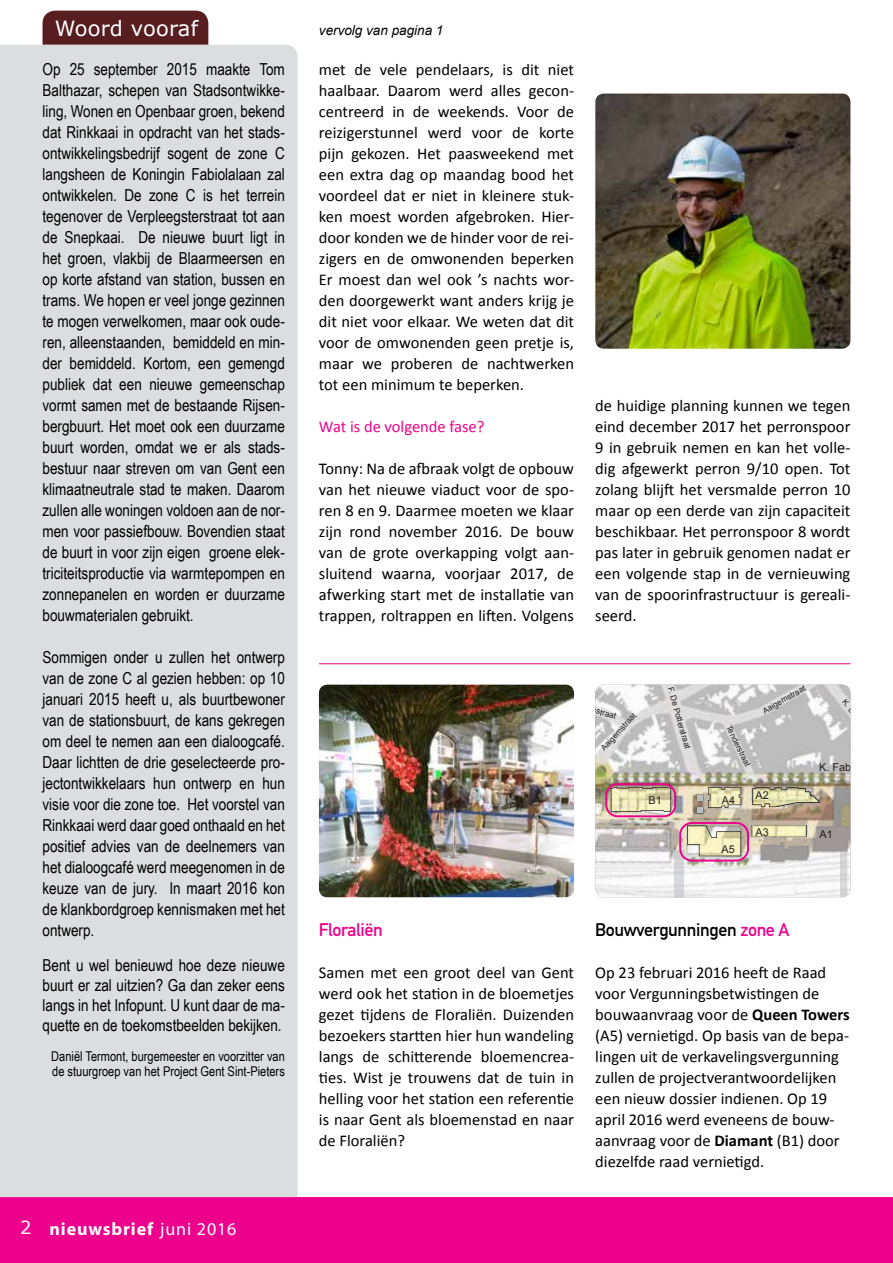
<style>
.page{position:relative;width:893px;height:1263px;background:#fff}
.page>*{position:absolute;margin:0;border:0;box-sizing:border-box;transform-origin:0 0}
.t1{font:21px "Verdana";letter-spacing:.01em;color:#fff}
.t2{font:18px "DIN Mittelschrift Std";letter-spacing:-.02em;color:#000}
.t3{font:700 18px "Myriad Pro";letter-spacing:.05em;color:#fff}
.t4{font:18px "DIN Mittelschrift Std";letter-spacing:-.02em;color:#ec008c}
.t5{font:16.5px/21px "Calibri";color:#000;text-align:justify}
.t6{font:16.5px/21px "Arial Narrow";color:#000;text-align:justify}
.t7{font:16.5px "Calibri";color:#ec008b}
.t8{font:13.5px/15.5px "Arial Narrow";color:#000}
.t9{font:italic 13.5px "Arial";color:#000}
.t10{font:10.8px "Arial";color:#231f20}
.t11{font:8.1px "Arial";color:#231f20}
.s1{font-family:"Verdana";font-weight:400}
.s2{font-weight:400}
.s3{font-weight:700}
.s4{color:#ec008c}
</style>
<div class="page">
<div style="left:0;top:1197px;width:893px;height:66px;background:#ec008c"></div>
<div style="left:0;top:45px;width:298px;height:1152px;background:#dcddde"></div>
<div style="left:43px;top:11px;width:165px;height:34px;background:#581e1f"></div>
<hr style="left:319px;top:663px;width:531px;height:1px;background:#ec008c">
<img style="left:595px;top:685px;width:255px;height:212px">
<img style="left:813px;top:788px;width:37px;height:63px">
<img style="left:761px;top:845px;width:47px;height:16px">
<svg style="left:611px;top:787px;width:60px;height:25px"></svg>
<svg style="left:687px;top:825px;width:54px;height:31px;background:#dbd6b4"></svg>
<svg style="left:752px;top:787px;width:68px;height:20px"></svg>
<svg style="left:752px;top:825px;width:55px;height:12px"></svg>
<img style="left:674px;top:851px;width:10px;height:46px">
<img style="left:841px;top:851px;width:6px;height:46px">
<svg style="left:697px;top:787px;width:44px;height:27px"></svg>
<div style="left:605px;top:783px;width:71px;height:34px;border:2px solid #ec008c;border-radius:11px"></div>
<div style="left:679px;top:822px;width:70px;height:39px;border:2px solid #ec008c;border-radius:12px"></div>
<img style="left:319px;top:685px;width:255px;height:212px">
<img style="left:595px;top:94px;width:255px;height:255px">
<p class="t1" style="left:55px;top:14px;width:145px">Woord vooraf</p>
<p class="t6" style="left:43px;top:58px;width:244px">Op 25 september 2015 maakte Tom Balthazar, schepen van Stadsontwikke&shy;ling, Wonen en Openbaar groen, bekend dat Rinkkaai in opdracht van het stads&shy;ontwikkelingsbedrijf sogent de zone C langsheen de Koningin Fabiolalaan zal ontwikkelen. De zone C is het terrein tegenover de Verpleegsterstraat tot aan de Snepkaai. De nieuwe buurt ligt in het groen, vlakbij de Blaarmeersen en op korte afstand van station, bussen en trams. We hopen er veel jonge gezinnen te mogen verwelkomen, maar ook oude&shy;ren, alleenstaanden, bemiddeld en min&shy;der bemiddeld. Kortom, een gemengd publiek dat een nieuwe gemeenschap vormt samen met de bestaande Rijsen&shy;bergbuurt. Het moet ook een duurzame buurt worden, omdat we er als stads&shy;bestuur naar streven om van Gent een klimaatneutrale stad te maken. Daarom zullen alle woningen voldoen aan de nor&shy;men voor passiefbouw. Bovendien staat de buurt in voor zijn eigen groene elek&shy;triciteitsproductie via warmtepompen en zonnepanelen en worden er duurzame bouwmaterialen gebruikt.</p>
<p class="t6" style="left:43px;top:646px;width:244px">Sommigen onder u zullen het ontwerp van de zone C al gezien hebben: op 10 januari 2015 heeft u, als buurtbewoner van de stationsbuurt, de kans gekregen om deel te nemen aan een dialoogcafé.<br>Daar lichtten de drie geselecteerde pro&shy;jectontwikkelaars hun ontwerp en hun visie voor die zone toe. Het voorstel van Rinkkaai werd daar goed onthaald en het positief advies van de deelnemers van het dialoogcafé werd meegenomen in de keuze van de jury. In maart 2016 kon de klankbordgroep kennismaken met het ontwerp.</p>
<p class="t6" style="left:43px;top:955px;width:244px;line-height:19.8px">Bent u wel benieuwd hoe deze nieuwe buurt er zal uitzien? Ga dan zeker eens langs in het Infopunt. U kunt daar de ma&shy;quette en de toekomstbeelden bekijken.</p>
<p class="t8" style="left:51px;top:1048px;width:235px">Daniël Termont, burgemeester en voorzitter van de stuurgroep van het Project Gent Sint-Pieters</p>
<p class="t3" style="left:20px;top:1217px;width:218px"><span class="s1">2</span> nieuwsbrief <span class="s2">juni 2016</span></p>
<p class="t9" style="left:319px;top:22px;width:126px">vervolg van pagina 1</p>
<p class="t5" style="left:319px;top:59px;width:257px">met de vele pendelaars, is dit niet haalbaar. Daarom werd alles gecon&shy;centreerd in de weekends. Voor de reizigerstunnel werd voor de korte pijn gekozen. Het paasweekend met een extra dag op maandag bood het voordeel dat er niet in kleinere stuk&shy;ken moest worden afgebroken. Hier&shy;door konden we de hinder voor de rei&shy;zigers en de omwonenden beperken Er moest dan wel ook ’s nachts wor&shy;den doorgewerkt want anders krijg je dit niet voor elkaar. We weten dat dit voor de omwonenden geen pretje is, maar we proberen de nachtwerken tot een minimum te beperken.</p>
<p class="t7" style="left:319px;top:416px;width:167px">Wat is de volgende fase?</p>
<p class="t5" style="left:319px;top:458px;width:257px">Tonny: Na de afbraak volgt de opbouw van het nieuwe viaduct voor de spo&shy;ren 8 en 9. Daarmee moeten we klaar zijn rond november 2016. De bouw van de grote overkapping volgt aan&shy;sluitend waarna, voorjaar 2017, de afwerking start met de installatie van trappen, roltrappen en liften. Volgens</p>
<p class="t5" style="left:595px;top:395px;width:257px">de huidige planning kunnen we tegen eind december 2017 het perronspoor 9 in gebruik nemen en kan het volle&shy;dig afgewerkt perron 9/10 open. Tot zolang blijft het versmalde perron 10 maar op een derde van zijn capaciteit beschikbaar. Het perronspoor 8 wordt pas later in gebruik genomen nadat er een volgende stap in de vernieuwing van de spoorinfrastructuur is gereali&shy;seerd.</p>
<p class="t11" style="left:570px;top:697px;width:51px;rotate:16deg">Duifhuisstraat</p>
<p class="t11" style="left:599px;top:746px;width:49px;rotate:-48deg">Aaigemstraat</p>
<p class="t11" style="left:676px;top:686px;width:65px;rotate:74deg">F. De Potterstraat</p>
<p class="t11" style="left:733px;top:723px;width:47px;rotate:64deg">Tenderstraat</p>
<p class="t11" style="left:761px;top:707px;width:49px;rotate:-30deg">Aaigemstraat</p>
<p class="t10" style="left:648px;top:793px;width:15px">B1</p>
<p class="t10" style="left:722px;top:793px;width:15px">A4</p>
<p class="t10" style="left:721px;top:842px;width:15px">A5</p>
<p class="t10" style="left:756px;top:788px;width:15px">A2</p>
<p class="t10" style="left:756px;top:825px;width:15px">A3</p>
<p class="t10" style="left:819px;top:827px;width:15px">A1</p>
<p class="t4" style="left:319px;top:919px;width:65px">Floraliën</p>
<p class="t5" style="left:319px;top:962px;width:257px">Samen met een groot deel van Gent werd ook het station in de bloemetjes gezet tijdens de Floraliën. Duizenden bezoekers startten hier hun wandeling langs de schitterende bloemencrea&shy;ties. Wist je trouwens dat de tuin in helling voor het station een referentie is naar Gent als bloemenstad en naar de Floraliën?</p>
<p class="t5" style="left:595px;top:962px;width:256px;text-align:left">Op 23 februari 2016 heeft de Raad voor Vergunningsbetwistingen de bouwaanvraag voor de <span class="s3">Queen Towers </span>(A5) vernietigd. Op basis van de bepa&shy;lingen uit de verkavelingsvergunning zullen de projectverantwoordelijken een nieuw dossier indienen. Op 19 april 2016 werd eveneens de bouw&shy;aanvraag voor de <span class="s3">Diamant</span> (B1) door diezelfde raad vernietigd.</p>
<p class="t2" style="left:595px;top:919px;width:196px">Bouwvergunningen <span class="s4">zone A</span></p>
</div>
